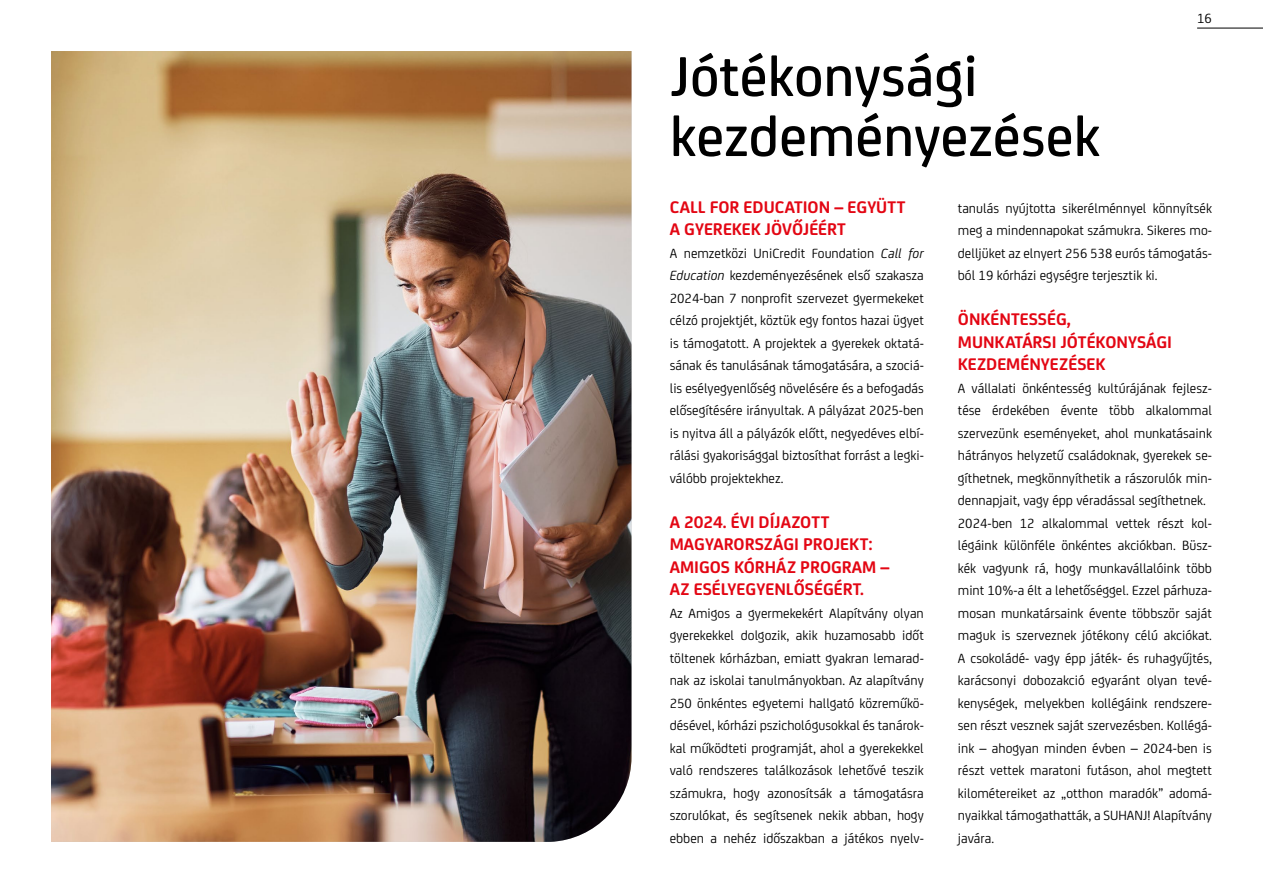
<style>
.page{position:relative;width:1263px;height:893px;background:#fff}
.page>*{position:absolute;margin:0;border:0;box-sizing:border-box;transform-origin:0 0}
.Sz_kiem1{font:500 60px/60px "Uni Credit";color:#000}
.Sz_Piros{font:700 18px/22.5px "Uni Credit";color:#e30613}
.t1{font:14.25px/22.5px "Uni Credit";color:#000;text-align:justify}
.s1{font-style:italic}
</style>
<div class="page">
<hr style="left:1197px;top:28px;width:66px;height:1px;background:#000">
<img style="left:51px;top:51px;width:580px;height:791px">
<p class="t1" style="left:1197px;top:7px;width:16px">16</p>
<p class="Sz_kiem1" style="left:670px;top:42px;width:432px">Jótékonysági kezdeményezések</p>
<p class="Sz_Piros" style="left:670px;top:194px;width:237px">CALL FOR EDUCATION – EGYÜTT<br>A GYEREKEK JÖVŐJÉÉRT</p>
<p class="t1" style="left:670px;top:241px;width:256px">A nemzetközi UniCredit Foundation <span class="s1">Call for Education</span> kezdeményezésének első szakasza 2024-ban 7 nonprofit szervezet gyermekeket célzó projektjét, köztük egy fontos hazai ügyet is támogatott. A projektek a gyerekek oktatá&shy;sának és tanulásának támogatására, a szociá&shy;lis esélyegyenlőség növelésére és a befogadás elősegítésére irányultak. A pályázat 2025-ben is nyitva áll a pályázók előtt, negyedéves elbí&shy;rálási gyakorisággal biztosíthat forrást a legki&shy;válóbb projektekhez.</p>
<p class="Sz_Piros" style="left:670px;top:509px;width:221px">A 2024. ÉVI DÍJAZOTT<br>MAGYARORSZÁGI PROJEKT:<br>AMIGOS KÓRHÁZ PROGRAM –<br>AZ ESÉLYEGYENLŐSÉGÉRT.</p>
<p class="t1" style="left:670px;top:601px;width:256px">Az Amigos a gyermekekért Alapítvány olyan gyerekekkel dolgozik, akik huzamosabb időt töltenek kórházban, emiatt gyakran lemarad&shy;nak az iskolai tanulmányokban. Az alapítvány 250 önkéntes egyetemi hallgató közreműkö&shy;désével, kórházi pszichológusokkal és tanárok&shy;kal működteti programját, ahol a gyerekekkel való rendszeres találkozások lehetővé teszik számukra, hogy azonosítsák a támogatásra szorulókat, és segítsenek nekik abban, hogy ebben a nehéz időszakban a játékos nyelv-</p>
<p class="t1" style="left:958px;top:196px;width:256px">tanulás nyújtotta sikerélménnyel könnyítsék meg a mindennapokat számukra. Sikeres mo&shy;delljüket az elnyert 256 538 eurós támogatás&shy;ból 19 kórházi egységre terjesztik ki.</p>
<p class="Sz_Piros" style="left:958px;top:307px;width:216px">ÖNKÉNTESSÉG,<br>MUNKATÁRSI JÓTÉKONYSÁGI<br>KEZDEMÉNYEZÉSEK</p>
<p class="t1" style="left:958px;top:376px;width:256px">A vállalati önkéntesség kultúrájának fejlesz&shy;tése érdekében évente több alkalommal szervezünk eseményeket, ahol munkatásaink hátrányos helyzetű családoknak, gyerekek se&shy;gíthetnek, megkönnyíthetik a rászorulók min&shy;dennapjait, vagy épp véradással segíthetnek.</p>
<p class="t1" style="left:958px;top:511px;width:256px">2024-ben 12 alkalommal vettek részt kol&shy;légáink különféle önkéntes akciókban. Büsz&shy;kék vagyunk rá, hogy munkavállalóink több mint 10%-a élt a lehetőséggel. Ezzel párhuza&shy;mosan munkatársaink évente többször saját maguk is szerveznek jótékony célú akciókat.<br>A csokoládé- vagy épp játék- és ruhagyűjtés, karácsonyi dobozakció egyaránt olyan tevé&shy;kenységek, melyekben kollégáink rendszere&shy;sen részt vesznek saját szervezésben. Kollégá&shy;ink – ahogyan minden évben – 2024-ben is részt vettek maratoni futáson, ahol megtett kilométereiket az „otthon maradók” adomá&shy;nyaikkal támogathatták, a SUHANJ! Alapítvány javára.</p>
</div>
